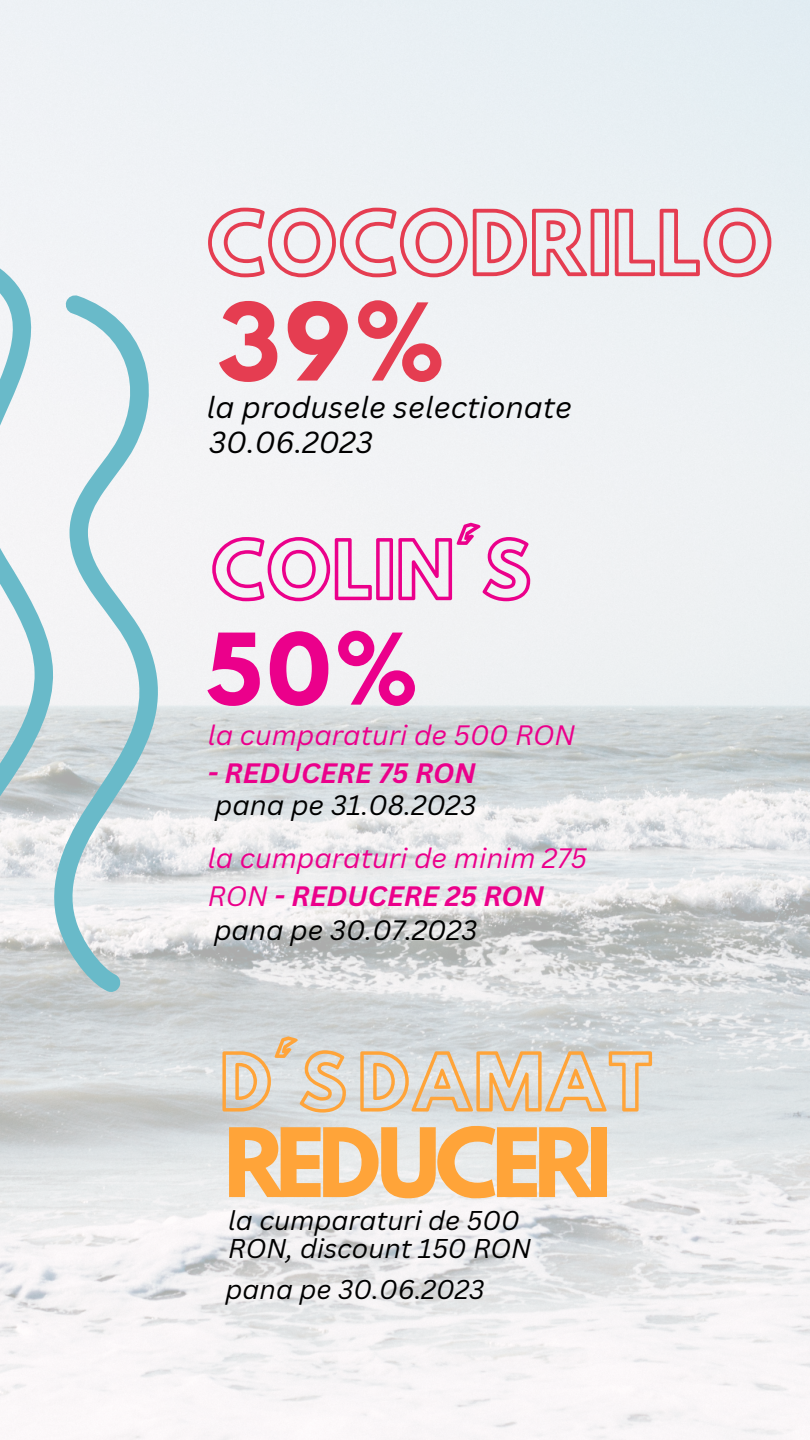
<style>
.page{position:relative;width:810px;height:1440px;background:#fff}
.page>*{position:absolute;margin:0;border:0;box-sizing:border-box;transform-origin:0 0}
.t1{font:94.8px "Hussar Bd";color:#e53d51}
.t2{font:87.4px "Hussar Bd";color:#eb008b}
.t3{font:84.7px "Hussar Bd";letter-spacing:-.11em;color:#ffa439}
.t4{font:77px "Hussar Ekologiczne 1";color:#e53d51}
.t5{font:71px "Hussar Ekologiczne 1";color:#eb008b}
.t6{font:68.8px "Hussar Ekologiczne 1";color:#ffa439}
.t7{font:italic 29.6px "Canva Sans";color:#000}
.t8{font:italic 27.3px/37.7px "Canva Sans";color:#eb008b}
.t9{font:italic 27.3px "Canva Sans";color:#000}
.t10{font:italic 700 27.3px "Canva Sans";color:#eb008b}
.t11{font:italic 26.5px/27.8px "Canva Sans";color:#000}
.s1{font-weight:700}
</style>
<div class="page">
<img style="left:0;top:0;width:810px;height:1440px">
<svg style="left:41px;top:294px;width:134px;height:700px;fill:#f1f2f3"></svg>
<svg style="left:0;top:253px;width:65px;height:739px;fill:#f2f3f5"></svg>
<p class="t4" style="left:206px;top:213px;width:569px">COCODRILLO</p>
<p class="t1" style="left:214px;top:295px;width:234px">39%</p>
<p class="t7" style="left:207px;top:386px;width:367px">la produsele selectionate</p>
<p class="t7" style="left:209px;top:421px;width:165px">30.06.2023</p>
<p class="t5" style="left:211px;top:542px;width:323px">COLIN'S</p>
<p class="t2" style="left:203px;top:626px;width:218px">50%</p>
<p class="t8" style="left:208px;top:716px;width:369px">la cumparaturi de 500 RON</p>
<p class="t10" style="left:208px;top:754px;width:270px">- REDUCERE 75 RON</p>
<p class="t9" style="left:215px;top:786px;width:263px">pana pe 31.08.2023</p>
<p class="t8" style="left:208px;top:839px;width:381px">la cumparaturi de minim 275<br>RON <span class="s1">- REDUCERE 25 RON</span></p>
<p class="t9" style="left:214px;top:910px;width:265px">pana pe 30.07.2023</p>
<p class="t6" style="left:220px;top:1055px;width:435px">D'SDAMAT</p>
<p class="t3" style="left:224px;top:1121px;width:391px">REDUCERI</p>
<p class="t11" style="left:228px;top:1206px;width:305px">la cumparaturi de 500<br>RON, discount 150 RON</p>
<p class="t11" style="left:226px;top:1274px;width:260px">pana pe 30.06.2023</p>
</div>
